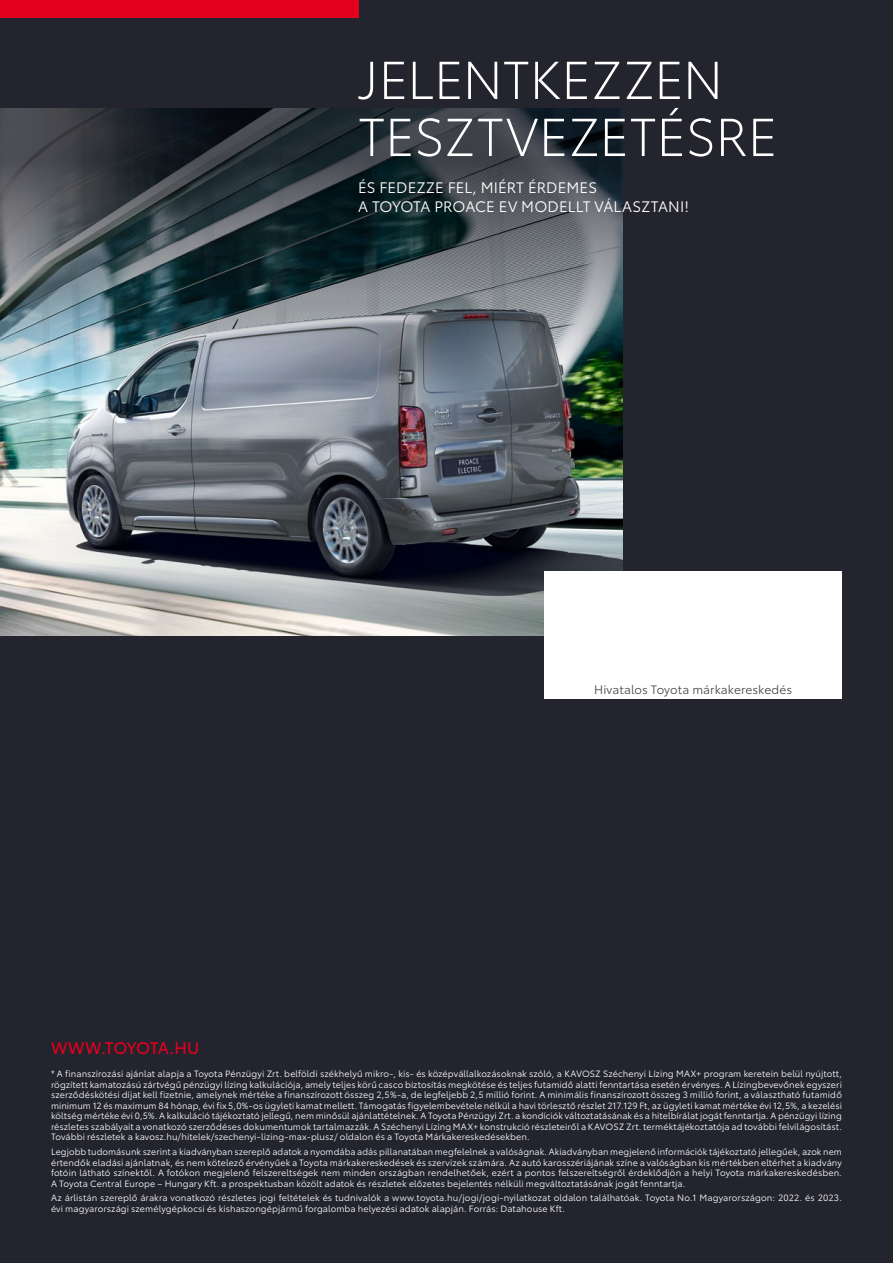
<style>
.page{position:relative;width:893px;height:1263px;background:#23242d}
.page>*{position:absolute;margin:0;border:0;box-sizing:border-box;transform-origin:0 0}
.t1{font:300 52.5px/57px "Toyota Type";letter-spacing:-.01em;color:#fff}
.t2{font:16.5px "Toyota Type";letter-spacing:-.025em;color:#e3001f}
.t3{font:15px/19.5px "Toyota Type";color:#fff}
.t4{font:12px "Toyota Type";letter-spacing:.005em;color:#494948}
.t5{font:9px/10.5px "Toyota Type";letter-spacing:.01em;color:#fff;text-align:justify}
</style>
<div class="page">
<img style="left:0;top:470px;width:622px;height:165px">
<img style="left:0;top:109px;width:622px;height:361px">
<div style="left:544px;top:571px;width:298px;height:128px;background:#fff"></div>
<div style="left:0;top:0;width:359px;height:17px;background:#e3001f"></div>
<h1 class="t1" style="left:358px;top:48px;width:421px">JELENTKEZZEN<br>TESZTVEZETÉSRE</h1>
<h3 class="t3" style="left:358px;top:176px;width:332px">ÉS FEDEZZE FEL, MIÉRT ÉRDEMES<br>A TOYOTA PROACE EV MODELLT VÁLASZTANI!</h3>
<h3 class="t4" style="left:594px;top:680px;width:200px">Hivatalos Toyota márkakereskedés</h3>
<h2 class="t2" style="left:51px;top:1036px;width:150px">WWW.TOYOTA.HU</h2>
<p class="t5" style="left:51px;top:1068px;width:792px">* A finanszírozási ajánlat alapja a Toyota Pénzügyi Zrt. belföldi székhelyű mikro-, kis- és középvállalkozásoknak szóló, a KAVOSZ Széchenyi Lízing MAX+ program keretein belül nyújtott, rögzített kamatozású zártvégű pénzügyi lízing kalkulációja, amely teljes körű casco biztosítás megkötése és teljes futamidő alatti fenntartása esetén érvényes. A Lízingbevevőnek egyszeri szerződéskötési díjat kell fizetnie, amelynek mértéke a finanszírozott összeg 2,5%-a, de legfeljebb 2,5 millió forint. A minimális finanszírozott összeg 3 millió forint, a választható futamidő minimum 12 és maximum 84 hónap, évi fix 5,0%-os ügyleti kamat mellett. Támogatás figyelembevétele nélkül a havi törlesztő részlet 217.129 Ft, az ügyleti kamat mértéke évi 12,5%, a kezelési költség mértéke évi 0,5%. A kalkuláció tájékoztató jellegű, nem minősül ajánlattételnek. A Toyota Pénzügyi Zrt. a kondíciók változtatásának és a hitelbírálat jogát fenntartja. A pénzügyi lízing részletes szabályait a vonatkozó szerződéses dokumentumok tartalmazzák. A Széchenyi Lízing MAX+ konstrukció részleteiről a KAVOSZ Zrt. terméktájékoztatója ad további felvilágosítást.<br>További részletek a kavosz.hu/hitelek/szechenyi-lizing-max-plusz/ oldalon és a Toyota Márkakereskedésekben.</p>
<p class="t5" style="left:51px;top:1146px;width:792px">Legjobb tudomásunk szerint a kiadványban szereplő adatok a nyomdába adás pillanatában megfelelnek a valóságnak. Akiadványban megjelenő információk tájékoztató jellegűek, azok nem értendők eladási ajánlatnak, és nem kötelező érvényűek a Toyota márkakereskedések és szervizek számára. Az autó karosszériájának színe a valóságban kis mértékben eltérhet a kiadvány fotóin látható színektől. A fotókon megjelenő felszereltségek nem minden országban rendelhetőek, ezért a pontos felszereltségről érdeklődjön a helyi Toyota márkakereskedésben.<br>A Toyota Central Europe – Hungary Kft. a prospektusban közölt adatok és részletek előzetes bejelentés nélküli megváltoztatásának jogát fenntartja.</p>
<p class="t5" style="left:51px;top:1192px;width:792px">Az árlistán szereplő árakra vonatkozó részletes jogi feltételek és tudnivalók a www.toyota.hu/jogi/jogi-nyilatkozat oldalon találhatóak. Toyota No.1 Magyarországon: 2022. és 2023. évi magyarországi személygépkocsi és kishaszongépjármű forgalomba helyezési adatok alapján. Forrás: Datahouse Kft.</p>
</div>
